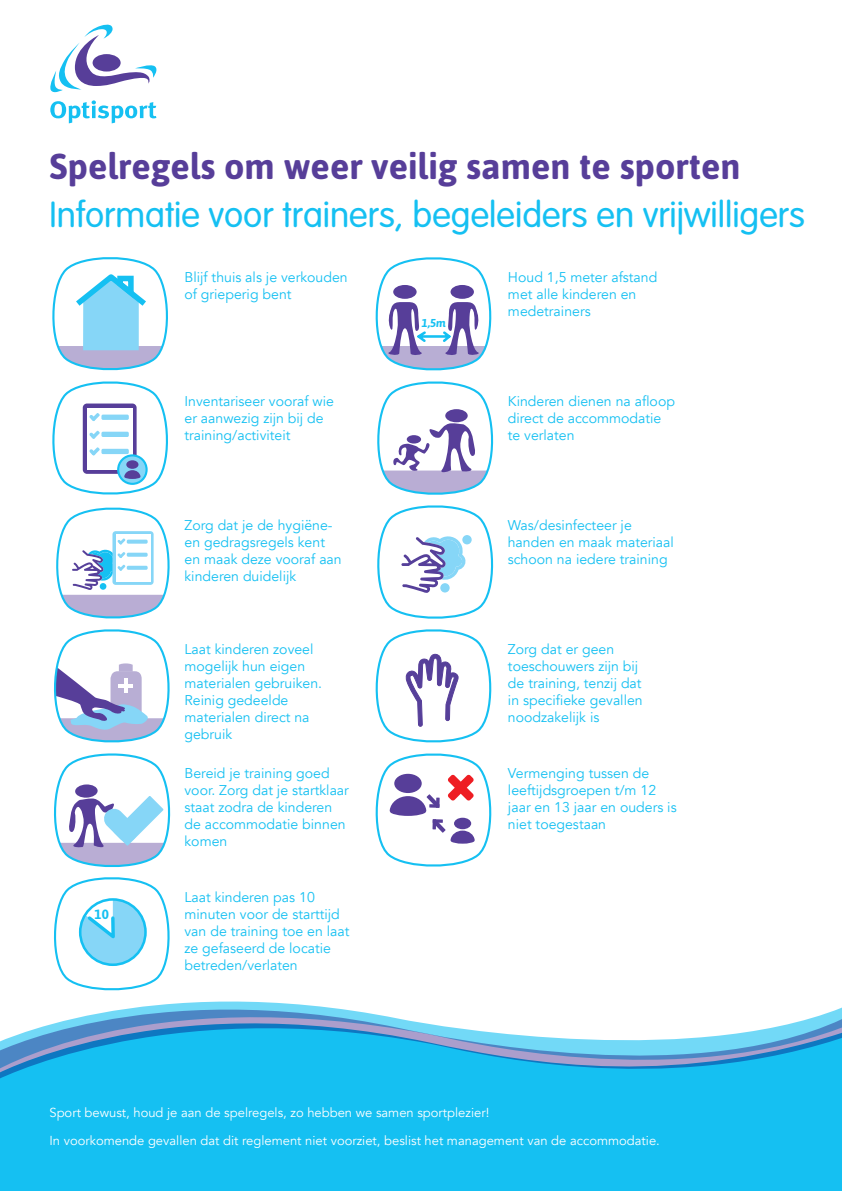
<style>
.page{position:relative;width:842px;height:1191px;background:#fff}
.page>*{position:absolute;margin:0;border:0;box-sizing:border-box;transform-origin:0 0}
.t1{font:700 36px "Asap";color:#573e99}
.t2{font:300 35.6px "VAG Rounded Std";color:#15c0f2}
.t3{font:14.1px/16.9px "Avenir";color:#15c0f2}
.t4{font:700 13.5px "Asap";color:#15c0f2}
.t5{font:13px/28px "Avenir";color:#fff}
.t6{font:italic 700 11.5px "Asap";color:#15c0f2}
</style>
<div class="page">
<svg style="left:0;top:990px;width:842px;height:201px;background:#2ac5f3"></svg>
<div style="left:0;top:1073px;width:842px;height:10px;background:#15c0f2"></div>
<svg style="left:0;top:1001px;width:842px;height:72px"></svg>
<svg style="left:50px;top:24px;width:107px;height:99px"></svg>
<svg style="left:54px;top:877px;width:116px;height:113px"></svg>
<svg style="left:52px;top:257px;width:118px;height:362px"></svg>
<svg style="left:375px;top:257px;width:119px;height:610px"></svg>
<svg style="left:54px;top:629px;width:117px;height:238px"></svg>
<h1 class="t1" style="left:49px;top:142px;width:693px">Spelregels om weer veilig samen te sporten</h1>
<h2 class="t2" style="left:49px;top:194px;width:757px">Informatie voor trainers, begeleiders en vrijwilligers</h2>
<p class="t4" style="left:94px;top:905px;width:16px">10</p>
<p class="t3" style="left:185px;top:269px;width:165px">Blijf thuis als je verkouden of grieperig bent</p>
<p class="t3" style="left:185px;top:393px;width:151px">Inventariseer vooraf wie er aanwezig zijn bij de training/activiteit</p>
<p class="t3" style="left:185px;top:517px;width:159px">Zorg dat je de hygiëne&shy;en gedragsregels kent en maak deze vooraf aan kinderen duidelijk</p>
<p class="t3" style="left:185px;top:641px;width:139px">Laat kinderen zoveel mogelijk hun eigen materialen gebruiken.<br>Reinig gedeelde materialen direct na gebruik</p>
<p class="t3" style="left:185px;top:765px;width:166px">Bereid je training goed voor. Zorg dat je startklaar staat zodra de kinderen de accommodatie binnen komen</p>
<p class="t3" style="left:185px;top:889px;width:167px">Laat kinderen pas 10 minuten voor de starttijd van de training toe en laat ze gefaseerd de locatie betreden/verlaten</p>
<p class="t6" style="left:422px;top:315px;width:26px">1,5m</p>
<p class="t3" style="left:508px;top:269px;width:151px">Houd 1,5 meter afstand met alle kinderen en medetrainers</p>
<p class="t3" style="left:508px;top:393px;width:169px">Kinderen dienen na afloop direct de accommodatie te verlaten</p>
<p class="t3" style="left:508px;top:517px;width:168px">Was/desinfecteer je handen en maak materiaal schoon na iedere training</p>
<p class="t3" style="left:508px;top:641px;width:136px">Zorg dat er geen toeschouwers zijn bij de training, tenzij dat in specifieke gevallen noodzakelijk is</p>
<p class="t3" style="left:508px;top:765px;width:170px">Vermenging tussen de leeftijdsgroepen t/m 12 jaar en 13 jaar en ouders is niet toegestaan</p>
<p class="t5" style="left:49px;top:1098px;width:612px">Sport bewust, houd je aan de spelregels, zo hebben we samen sportplezier!<br>In voorkomende gevallen dat dit reglement niet voorziet, beslist het management van de accommodatie.</p>
</div>
